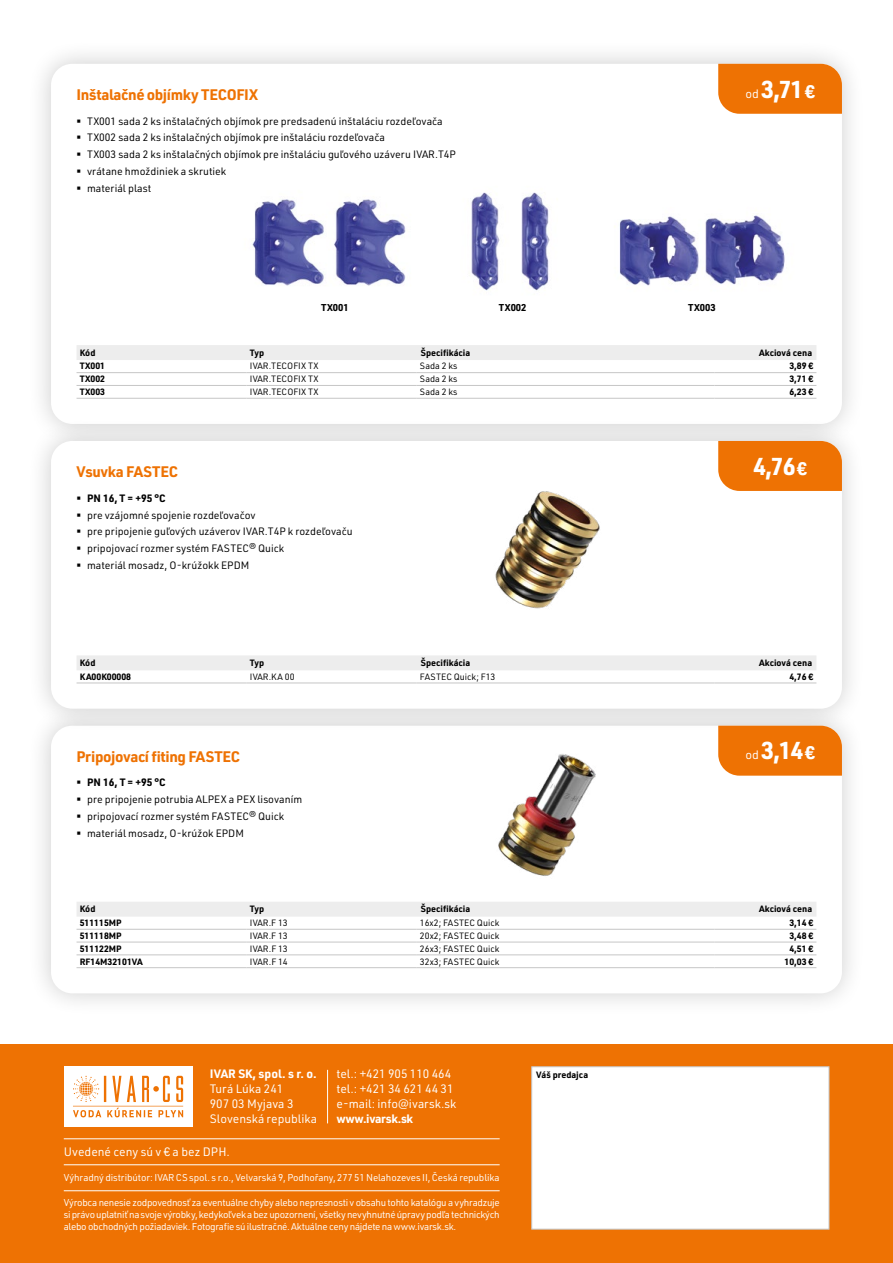
<style>
.page{position:relative;width:893px;height:1263px;background:#fff}
.page>*{position:absolute;margin:0;border:0;box-sizing:border-box;transform-origin:0 0}
.t1{font:700 24px "URWDIN";color:#fff}
.t2{font:700 15px "URWDIN";letter-spacing:-.025em;color:#ee7203}
.t3{font:12px/15px "URWDIN";color:#fff}
.t4{font:700 12px "URWDIN";color:#fff}
.t5{font:700 12px "URWDIN";letter-spacing:-.02em;color:#fff}
.t6{font:10.5px/16.8px "URWDIN";color:#000}
.t7{font:700 10.5px "URWDIN";color:#000}
.t8{font:9.75px/11.7px "URWDIN";letter-spacing:-.01em;color:#fff;text-align:justify}
.t9{font:700 9.75px "URWDIN";color:#000}
.t10{font:700 9px "URWDIN";color:#000}
.t11{font:9px "URWDIN";color:#000}
.s1{font-weight:400;font-size:12px}
.s2{font-size:18px}
</style>
<div class="page">
<div style="left:27px;top:40px;width:839px;height:408px;background:#000;opacity:.2"></div>
<div style="left:51px;top:64px;width:791px;height:360px;background:#fff;border-radius:21px"></div>
<img style="left:252px;top:199px;width:154px;height:87px">
<img style="left:471px;top:192px;width:79px;height:99px">
<img style="left:619px;top:215px;width:166px;height:71px">
<div style="left:0;top:1044px;width:893px;height:219px;background:#ee7203"></div>
<div style="left:531px;top:1066px;width:298px;height:163px;background:#fff;border:1px solid #c6c6c6"></div>
<div style="left:27px;top:702px;width:839px;height:316px;background:#000;opacity:.2"></div>
<div style="left:51px;top:726px;width:791px;height:267px;background:#fff;border-radius:21px"></div>
<div style="left:27px;top:417px;width:839px;height:316px;background:#000;opacity:.2"></div>
<div style="left:51px;top:441px;width:791px;height:268px;background:#fff;border-radius:21px"></div>
<img style="left:495px;top:491px;width:105px;height:118px">
<img style="left:498px;top:754px;width:98px;height:122px">
<hr style="left:64px;top:1164px;width:436px;height:1px;background:#fff">
<hr style="left:64px;top:1138px;width:436px;height:1px;background:#fff">
<hr style="left:64px;top:1190px;width:436px;height:1px;background:#fff">
<hr style="left:327px;top:1070px;width:1px;height:53px;background:#fff">
<div style="left:77px;top:902px;width:739px;height:15px;background:#ededed"></div>
<hr style="left:77px;top:929px;width:170px;height:1px;background:#c6c6c6">
<hr style="left:247px;top:929px;width:170px;height:1px;background:#c6c6c6">
<hr style="left:417px;top:929px;width:297px;height:1px;background:#c6c6c6">
<hr style="left:714px;top:929px;width:102px;height:1px;background:#c6c6c6">
<hr style="left:77px;top:955px;width:170px;height:1px;background:#c6c6c6">
<hr style="left:247px;top:955px;width:170px;height:1px;background:#c6c6c6">
<hr style="left:417px;top:955px;width:297px;height:1px;background:#c6c6c6">
<hr style="left:714px;top:955px;width:102px;height:1px;background:#c6c6c6">
<hr style="left:77px;top:967px;width:170px;height:1px;background:#c6c6c6">
<hr style="left:247px;top:967px;width:170px;height:1px;background:#c6c6c6">
<hr style="left:417px;top:967px;width:297px;height:1px;background:#c6c6c6">
<hr style="left:714px;top:967px;width:102px;height:1px;background:#c6c6c6">
<hr style="left:77px;top:942px;width:170px;height:1px;background:#c6c6c6">
<hr style="left:247px;top:942px;width:170px;height:1px;background:#c6c6c6">
<hr style="left:417px;top:942px;width:297px;height:1px;background:#c6c6c6">
<hr style="left:714px;top:942px;width:102px;height:1px;background:#c6c6c6">
<div style="left:77px;top:655px;width:739px;height:15px;background:#ededed"></div>
<hr style="left:77px;top:683px;width:170px;height:1px;background:#c6c6c6">
<hr style="left:247px;top:683px;width:170px;height:1px;background:#c6c6c6">
<hr style="left:417px;top:683px;width:297px;height:1px;background:#c6c6c6">
<hr style="left:714px;top:683px;width:102px;height:1px;background:#c6c6c6">
<div style="left:77px;top:345px;width:739px;height:15px;background:#ededed"></div>
<hr style="left:77px;top:372px;width:170px;height:1px;background:#c6c6c6">
<hr style="left:247px;top:372px;width:170px;height:1px;background:#c6c6c6">
<hr style="left:417px;top:372px;width:297px;height:1px;background:#c6c6c6">
<hr style="left:714px;top:372px;width:102px;height:1px;background:#c6c6c6">
<hr style="left:77px;top:398px;width:170px;height:1px;background:#c6c6c6">
<hr style="left:247px;top:398px;width:170px;height:1px;background:#c6c6c6">
<hr style="left:417px;top:398px;width:297px;height:1px;background:#c6c6c6">
<hr style="left:714px;top:398px;width:102px;height:1px;background:#c6c6c6">
<hr style="left:77px;top:385px;width:170px;height:1px;background:#c6c6c6">
<hr style="left:247px;top:385px;width:170px;height:1px;background:#c6c6c6">
<hr style="left:417px;top:385px;width:297px;height:1px;background:#c6c6c6">
<hr style="left:714px;top:385px;width:102px;height:1px;background:#c6c6c6">
<div style="left:718px;top:726px;width:124px;height:50px;background:#ee7203"></div>
<div style="left:718px;top:441px;width:124px;height:50px;background:#ee7203"></div>
<div style="left:718px;top:64px;width:124px;height:50px;background:#ee7203"></div>
<div style="left:64px;top:1066px;width:128px;height:60px;background:#fff"></div>
<svg style="left:73px;top:1076px;width:110px;height:41px"></svg>
<h2 class="t2" style="left:77px;top:84px;width:183px">Inštalačné objímky TECOFIX</h2>
<p class="t6" style="left:87px;top:112px;width:370px">TX001 sada 2 ks inštalačných objímok pre predsadenú inštaláciu rozdeľovača TX002 sada 2 ks inštalačných objímok pre inštaláciu rozdeľovača<br>TX003 sada 2 ks inštalačných objímok pre inštaláciu guľového uzáveru IVAR.T4P vrátane hmoždiniek a skrutiek<br>materiál plast</p>
<h1 class="t1" style="left:745px;top:72px;width:71px"><span class="s1">od</span> 3,71 <span class="s2">€</span></h1>
<p class="t9" style="left:321px;top:301px;width:29px">TX001</p>
<p class="t9" style="left:499px;top:301px;width:29px">TX002</p>
<p class="t9" style="left:688px;top:301px;width:29px">TX003</p>
<p class="t10" style="left:80px;top:346px;width:17px">Kód</p>
<p class="t10" style="left:250px;top:346px;width:16px">Typ</p>
<p class="t10" style="left:421px;top:346px;width:51px">Špecifikácia</p>
<p class="t10" style="left:759px;top:346px;width:54px">Akciová cena</p>
<p class="t10" style="left:80px;top:360px;width:27px">TX001</p>
<p class="t11" style="left:250px;top:360px;width:70px">IVAR.TECOFIX TX</p>
<p class="t11" style="left:420px;top:360px;width:39px">Sada 2 ks</p>
<p class="t10" style="left:789px;top:360px;width:25px">3,89 €</p>
<p class="t10" style="left:80px;top:373px;width:27px">TX002</p>
<p class="t11" style="left:250px;top:373px;width:70px">IVAR.TECOFIX TX</p>
<p class="t11" style="left:420px;top:373px;width:39px">Sada 2 ks</p>
<p class="t10" style="left:789px;top:373px;width:25px">3,71 €</p>
<p class="t10" style="left:80px;top:386px;width:27px">TX003</p>
<p class="t11" style="left:250px;top:386px;width:70px">IVAR.TECOFIX TX</p>
<p class="t11" style="left:420px;top:386px;width:39px">Sada 2 ks</p>
<p class="t10" style="left:789px;top:386px;width:25px">6,23 €</p>
<h2 class="t2" style="left:77px;top:461px;width:103px">Vsuvka FASTEC</h2>
<p class="t7" style="left:87px;top:491px;width:80px">PN 16, T = +95 °C</p>
<p class="t6" style="left:87px;top:506px;width:267px">pre vzájomné spojenie rozdeľovačov<br>pre pripojenie guľových uzáverov IVAR.T4P k rozdeľovaču pripojovací rozmer systém FASTEC® Quick<br>materiál mosadz, O-krúžokk EPDM</p>
<h1 class="t1" style="left:753px;top:450px;width:55px">4,76 <span class="s2">€</span></h1>
<p class="t10" style="left:80px;top:657px;width:17px">Kód</p>
<p class="t10" style="left:250px;top:657px;width:16px">Typ</p>
<p class="t10" style="left:421px;top:657px;width:51px">Špecifikácia</p>
<p class="t10" style="left:759px;top:657px;width:54px">Akciová cena</p>
<p class="t10" style="left:80px;top:670px;width:53px">KA00K00008</p>
<p class="t11" style="left:250px;top:671px;width:46px">IVAR.KA 00</p>
<p class="t11" style="left:420px;top:671px;width:77px">FASTEC Quick; F13</p>
<p class="t10" style="left:789px;top:670px;width:25px">4,76 €</p>
<h2 class="t2" style="left:77px;top:746px;width:165px">Pripojovací fiting FASTEC</h2>
<p class="t7" style="left:87px;top:775px;width:80px">PN 16, T = +95 °C</p>
<p class="t6" style="left:87px;top:791px;width:217px">pre pripojenie potrubia ALPEX a PEX lisovaním pripojovací rozmer systém FASTEC® Quick materiál mosadz, O-krúžok EPDM</p>
<h1 class="t1" style="left:745px;top:734px;width:71px"><span class="s1">od</span> 3,14 <span class="s2">€</span></h1>
<p class="t10" style="left:80px;top:903px;width:17px">Kód</p>
<p class="t10" style="left:250px;top:903px;width:16px">Typ</p>
<p class="t10" style="left:421px;top:903px;width:51px">Špecifikácia</p>
<p class="t10" style="left:759px;top:903px;width:54px">Akciová cena</p>
<p class="t10" style="left:80px;top:917px;width:43px">511115MP</p>
<p class="t11" style="left:250px;top:917px;width:39px">IVAR.F 13</p>
<p class="t11" style="left:420px;top:917px;width:81px">16x2; FASTEC Quick</p>
<p class="t10" style="left:789px;top:917px;width:25px">3,14 €</p>
<p class="t10" style="left:80px;top:929px;width:43px">511118MP</p>
<p class="t11" style="left:250px;top:930px;width:39px">IVAR.F 13</p>
<p class="t11" style="left:420px;top:930px;width:81px">20x2; FASTEC Quick</p>
<p class="t10" style="left:789px;top:929px;width:25px">3,48 €</p>
<p class="t10" style="left:80px;top:942px;width:43px">511122MP</p>
<p class="t11" style="left:250px;top:942px;width:39px">IVAR.F 13</p>
<p class="t11" style="left:420px;top:942px;width:81px">26x3; FASTEC Quick</p>
<p class="t10" style="left:789px;top:942px;width:25px">4,51 €</p>
<p class="t10" style="left:80px;top:955px;width:64px">RF14M32101VA</p>
<p class="t11" style="left:250px;top:955px;width:39px">IVAR.F 14</p>
<p class="t11" style="left:420px;top:955px;width:81px">32x3; FASTEC Quick</p>
<p class="t10" style="left:784px;top:955px;width:30px">10,03 €</p>
<p class="t4" style="left:210px;top:1066px;width:108px">IVAR SK, spol. s r. o.</p>
<p class="t3" style="left:210px;top:1081px;width:109px">Turá Lúka 241<br>907 03 Myjava 3<br>Slovenská republika</p>
<p class="t3" style="left:64px;top:1144px;width:168px">Uvedené ceny sú v € a bez DPH.</p>
<p class="t3" style="left:336px;top:1066px;width:121px">tel.: +421 905 110 464 tel.: +421 34 621 44 31 e-mail: info@ivarsk.sk</p>
<p class="t5" style="left:336px;top:1111px;width:78px">www.ivarsk.sk</p>
<p class="t8" style="left:64px;top:1171px;width:437px">Výhradný distribútor: IVAR CS spol. s r.o., Velvarská 9, Podhořany, 277 51 Nelahozeves II, Česká republika</p>
<p class="t8" style="left:64px;top:1197px;width:437px">Výrobca nenesie zodpovednosť za eventuálne chyby alebo nepresnosti v obsahu tohto katalógu a vyhradzuje si právo uplatniť na svoje výrobky, kedykoľvek a bez upozornení, všetky nevyhnutné úpravy podľa technických alebo obchodných požiadaviek. Fotografie sú ilustračné. Aktuálne ceny nájdete na www.ivarsk.sk.</p>
<p class="t10" style="left:536px;top:1068px;width:54px">Váš predajca</p>
</div>
